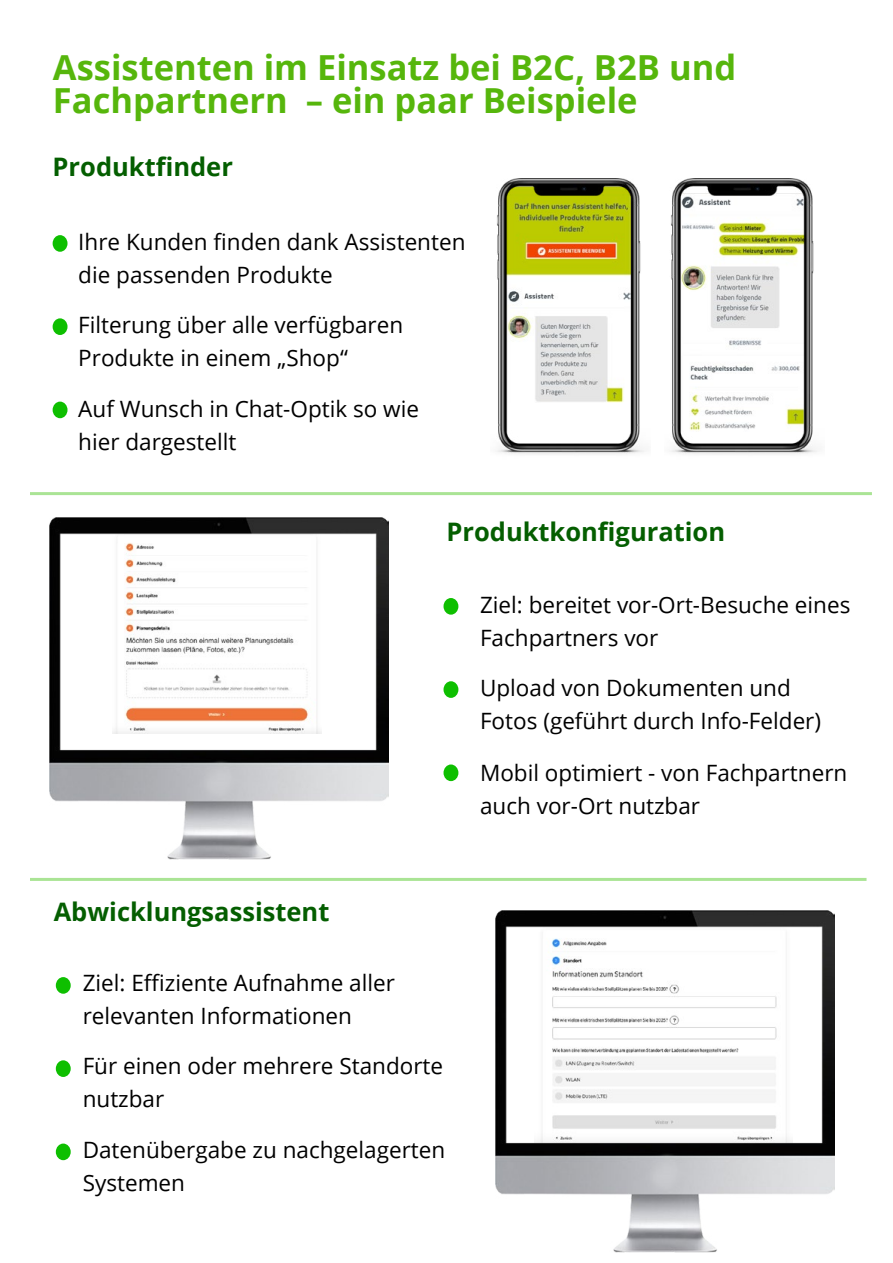
<style>
.page{position:relative;width:893px;height:1263px;background:#fff}
.page>*{position:absolute;margin:0;border:0;box-sizing:border-box;transform-origin:0 0}
.t1{font:700 34.5px/33px "Open Sans";color:#56b60c}
.t2{font:700 25.5px "Open Sans";color:#045e00}
.t3{font:22.5px/33px "Open Sans";color:#000}
</style>
<div class="page">
<img style="left:50px;top:518px;width:338px;height:341px">
<img style="left:496px;top:911px;width:339px;height:342px">
<hr style="left:30px;top:492px;width:842px;height:3px;background:#aae495">
<hr style="left:30px;top:878px;width:836px;height:3px;background:#aae495">
<div style="left:53px;top:235px;width:15px;height:17px;background:#0ebf00;border-radius:50%"></div>
<div style="left:53px;top:318px;width:15px;height:17px;background:#0ebf00;border-radius:50%"></div>
<div style="left:53px;top:402px;width:15px;height:16px;background:#0ebf00;border-radius:50%"></div>
<div style="left:56px;top:977px;width:15px;height:17px;background:#0ebf00;border-radius:50%"></div>
<div style="left:56px;top:1060px;width:15px;height:17px;background:#0ebf00;border-radius:50%"></div>
<div style="left:56px;top:1143px;width:15px;height:17px;background:#0ebf00;border-radius:50%"></div>
<div style="left:443px;top:598px;width:15px;height:17px;background:#0ebf00;border-radius:50%"></div>
<div style="left:443px;top:681px;width:15px;height:17px;background:#0ebf00;border-radius:50%"></div>
<div style="left:443px;top:764px;width:15px;height:17px;background:#0ebf00;border-radius:50%"></div>
<img style="left:497px;top:178px;width:147px;height:277px">
<img style="left:671px;top:178px;width:146px;height:277px">
<h1 class="t1" style="left:53px;top:51px;width:685px">Assistenten im Einsatz bei B2C, B2B und<br>Fachpartnern – ein paar Beispiele</h1>
<p class="t2" style="left:53px;top:149px;width:182px">Produktfinder</p>
<p class="t3" style="left:78px;top:225px;width:389px">Ihre Kunden finden dank Assistenten die passenden Produkte</p>
<p class="t3" style="left:78px;top:308px;width:326px">Filterung über alle verfügbaren<br>Produkte in einem „Shop“</p>
<p class="t3" style="left:78px;top:391px;width:342px">Auf Wunsch in Chat-Optik so wie hier dargestellt</p>
<p class="t2" style="left:446px;top:514px;width:280px">Produktkonfiguration</p>
<p class="t3" style="left:480px;top:587px;width:372px">Ziel: bereitet vor-Ort-Besuche eines<br>Fachpartners vor</p>
<p class="t3" style="left:480px;top:670px;width:343px">Upload von Dokumenten und<br>Fotos (geführt durch Info-Felder)</p>
<p class="t3" style="left:480px;top:755px;width:369px">Mobil optimiert - von Fachpartnern auch vor-Ort nutzbar</p>
<p class="t2" style="left:54px;top:893px;width:277px">Abwicklungsassistent</p>
<p class="t3" style="left:83px;top:966px;width:314px">Ziel: Effiziente Aufnahme aller relevanten Informationen</p>
<p class="t3" style="left:83px;top:1049px;width:362px">Für einen oder mehrere Standorte nutzbar</p>
<p class="t3" style="left:83px;top:1133px;width:364px">Datenübergabe zu nachgelagerten<br>Systemen</p>
</div>
